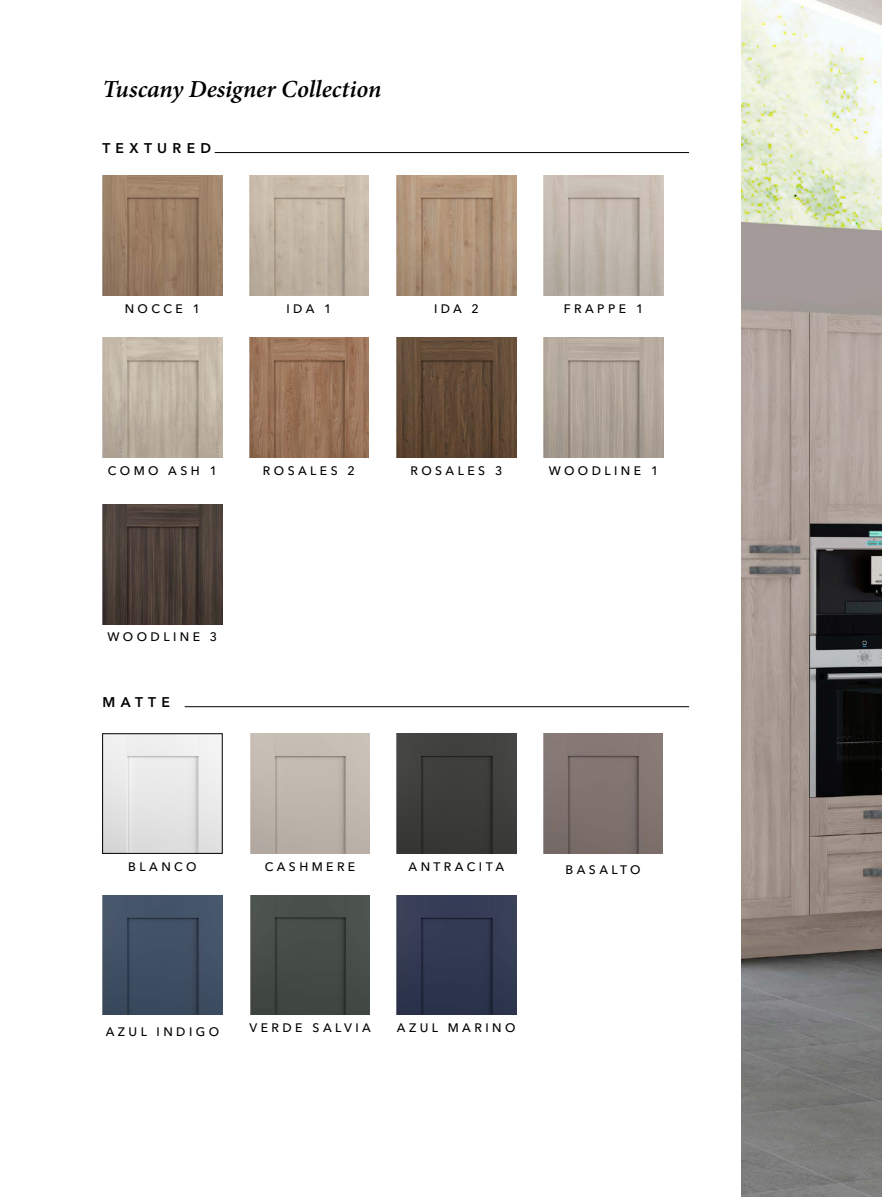
<style>
.page{position:relative;width:882px;height:1197px;background:#fff}
.page>*{position:absolute;margin:0;border:0;box-sizing:border-box;transform-origin:0 0}
.t1{font:italic 600 24.5px "Minion Pro";color:#000}
.t2{font:600 14px "Avenir Next LT Pro";letter-spacing:.38em;color:#000}
.t3{font:500 12.25px "Avenir Next LT Pro";letter-spacing:.28em;color:#000}
</style>
<div class="page">
<hr style="left:215px;top:152px;width:474px;height:1px;background:#000">
<img style="left:103px;top:176px;width:119px;height:119px">
<img style="left:397px;top:176px;width:119px;height:119px">
<img style="left:249px;top:176px;width:120px;height:119px">
<img style="left:543px;top:176px;width:120px;height:119px">
<img style="left:103px;top:338px;width:119px;height:120px">
<img style="left:249px;top:338px;width:120px;height:120px">
<img style="left:397px;top:338px;width:119px;height:120px">
<img style="left:544px;top:338px;width:119px;height:120px">
<img style="left:103px;top:505px;width:119px;height:119px">
<img style="left:742px;top:0;width:140px;height:1197px">
<img style="left:104px;top:736px;width:116px;height:116px">
<div style="left:102px;top:734px;width:120px;height:120px;border:1px solid #000"></div>
<img style="left:250px;top:734px;width:120px;height:119px">
<hr style="left:185px;top:706px;width:504px;height:1px;background:#000">
<img style="left:396px;top:734px;width:120px;height:119px">
<img style="left:250px;top:895px;width:120px;height:120px">
<img style="left:396px;top:895px;width:120px;height:120px">
<img style="left:103px;top:895px;width:119px;height:120px">
<img style="left:543px;top:734px;width:120px;height:119px">
<h1 class="t1" style="left:102px;top:72px;width:281px">Tuscany Designer Collection</h1>
<p class="t2" style="left:102px;top:140px;width:110px">TEXTURED</p>
<p class="t3" style="left:125px;top:301px;width:77px">NOCCE 1</p>
<p class="t3" style="left:434px;top:301px;width:46px">IDA 2</p>
<p class="t3" style="left:286px;top:301px;width:46px">IDA 1</p>
<p class="t3" style="left:564px;top:301px;width:81px">FRAPPE 1</p>
<p class="t3" style="left:108px;top:463px;width:111px">COMO ASH 1</p>
<p class="t3" style="left:410px;top:463px;width:93px">ROSALES 3</p>
<p class="t3" style="left:549px;top:463px;width:111px">WOODLINE 1</p>
<p class="t3" style="left:263px;top:463px;width:93px">ROSALES 2</p>
<p class="t3" style="left:108px;top:630px;width:111px">WOODLINE 3</p>
<p class="t2" style="left:102px;top:694px;width:69px">MATTE</p>
<p class="t3" style="left:128px;top:859px;width:70px">BLANCO</p>
<p class="t3" style="left:265px;top:859px;width:92px">CASHMERE</p>
<p class="t3" style="left:409px;top:859px;width:97px">ANTRACITA</p>
<p class="t3" style="left:566px;top:862px;width:76px">BASALTO</p>
<p class="t3" style="left:106px;top:1024px;width:115px">AZUL INDIGO</p>
<p class="t3" style="left:250px;top:1020px;width:123px">VERDE SALVIA</p>
<p class="t3" style="left:397px;top:1020px;width:120px">AZUL MARINO</p>
</div>
